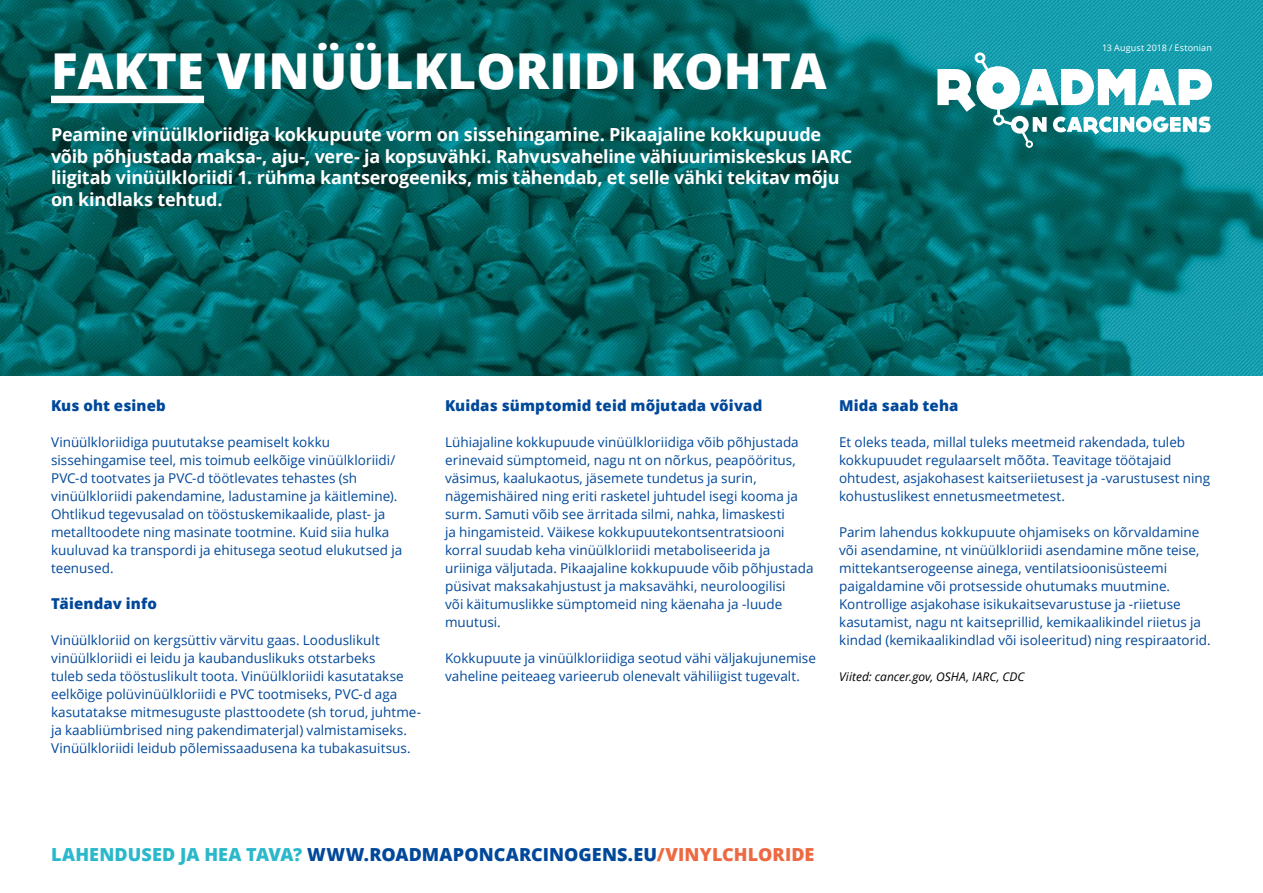
<style>
.page{position:relative;width:1263px;height:893px;background:#fff}
.page>*{position:absolute;margin:0;border:0;box-sizing:border-box;transform-origin:0 0}
.Titel_Cyrilisch{font:800 49.5px "Open Sans";color:#fff}
.Intro_wit{font:700 18px/21.6px "Open Sans";letter-spacing:-.015em;color:#fff}
.URL{font:800 18px "Open Sans";letter-spacing:.005em;color:#00489a}
.Kopje{font:800 15px "Open Sans";letter-spacing:.01em;color:#00489a}
.t1{font:13.5px/18px "Open Sans";color:#00489a}
.ref{font:italic 12px "Open Sans";letter-spacing:.005em;color:#000}
.t2{font:9px "Open Sans";letter-spacing:.015em;color:#fff}
.s1{color:#2ab8ca}
.s2{color:#ed6942}
</style>
<div class="page">
<img style="left:1px;top:0;width:1262px;height:375px">
<img style="left:0;top:0;width:1px;height:375px">
<div style="left:51px;top:96px;width:153px;height:7px;background:#fff"></div>
<svg style="left:937px;top:52px;width:275px;height:96px"></svg>
<p class="Titel_Cyrilisch" style="left:51px;top:33px;width:777px">FAKTE VINÜÜLKLORIIDI KOHTA</p>
<p class="Intro_wit" style="left:51px;top:123px;width:803px">Peamine vinüülkloriidiga kokkupuute vorm on sissehingamine. Pikaajaline kokkupuude võib põhjustada maksa-, aju-, vere- ja kopsuvähki. Rahvusvaheline vähiuurimiskeskus IARC liigitab vinüülkloriidi 1. rühma kantserogeeniks, mis tähendab, et selle vähki tekitav mõju on kindlaks tehtud.</p>
<p class="t2" style="left:1102px;top:42px;width:111px">13 August 2018 / Estonian</p>
<p class="Kopje" style="left:51px;top:394px;width:116px">Kus oht esineb</p>
<p class="t1" style="left:51px;top:433px;width:353px">Vinüülkloriidiga puututakse peamiselt kokku sissehingamise teel, mis toimub eelkõige vinüülkloriidi/ PVC-d tootvates ja PVC-d töötlevates tehastes (sh vinüülkloriidi pakendamine, ladustamine ja käitlemine).<br>Ohtlikud tegevusalad on tööstuskemikaalide, plast- ja metalltoodete ning masinate tootmine. Kuid siia hulka kuuluvad ka transpordi ja ehitusega seotud elukutsed ja teenused.</p>
<p class="Kopje" style="left:51px;top:592px;width:108px">Täiendav info</p>
<p class="t1" style="left:51px;top:631px;width:372px">Vinüülkloriid on kergsüttiv värvitu gaas. Looduslikult vinüülkloriidi ei leidu ja kaubanduslikuks otstarbeks<br>tuleb seda tööstuslikult toota. Vinüülkloriidi kasutatakse eelkõige polüvinüülkloriidi e PVC tootmiseks, PVC-d aga kasutatakse mitmesuguste plasttoodete (sh torud, juhtme&shy;ja kaabliümbrised ning pakendimaterjal) valmistamiseks.<br>Vinüülkloriidi leidub põlemissaadusena ka tubakasuitsus.</p>
<p class="Kopje" style="left:445px;top:394px;width:319px">Kuidas sümptomid teid mõjutada võivad</p>
<p class="t1" style="left:445px;top:433px;width:370px">Lühiajaline kokkupuude vinüülkloriidiga võib põhjustada erinevaid sümptomeid, nagu nt on nõrkus, peapööritus, väsimus, kaalukaotus, jäsemete tundetus ja surin, nägemishäired ning eriti rasketel juhtudel isegi kooma ja surm. Samuti võib see ärritada silmi, nahka, limaskesti<br>ja hingamisteid. Väikese kokkupuutekontsentratsiooni korral suudab keha vinüülkloriidi metaboliseerida ja uriiniga väljutada. Pikaajaline kokkupuude võib põhjustada püsivat maksakahjustust ja maksavähki, neuroloogilisi<br>või käitumuslikke sümptomeid ning käenaha ja -luude muutusi.</p>
<p class="t1" style="left:445px;top:649px;width:372px">Kokkupuute ja vinüülkloriidiga seotud vähi väljakujunemise vaheline peiteaeg varieerub olenevalt vähiliigist tugevalt.</p>
<p class="Kopje" style="left:839px;top:394px;width:121px">Mida saab teha</p>
<p class="t1" style="left:839px;top:433px;width:372px">Et oleks teada, millal tuleks meetmeid rakendada, tuleb kokkupuudet regulaarselt mõõta. Teavitage töötajaid ohtudest, asjakohasest kaitseriietusest ja -varustusest ning kohustuslikest ennetusmeetmetest.</p>
<p class="t1" style="left:839px;top:523px;width:373px">Parim lahendus kokkupuute ohjamiseks on kõrvaldamine või asendamine, nt vinüülkloriidi asendamine mõne teise, mittekantserogeense ainega, ventilatsioonisüsteemi paigaldamine või protsesside ohutumaks muutmine.<br>Kontrollige asjakohase isikukaitsevarustuse ja -riietuse kasutamist, nagu nt kaitseprillid, kemikaalikindel riietus ja kindad (kemikaalikindlad või isoleeritud) ning respiraatorid.</p>
<p class="ref" style="left:839px;top:668px;width:187px">Viited: cancer.gov, OSHA, IARC, CDC</p>
<p class="URL" style="left:51px;top:841px;width:765px"><span class="s1">LAHENDUSED JA HEA TAVA?</span> WWW.ROADMAPONCARCINOGENS.EU<span class="s2">/VINYLCHLORIDE</span></p>
</div>
